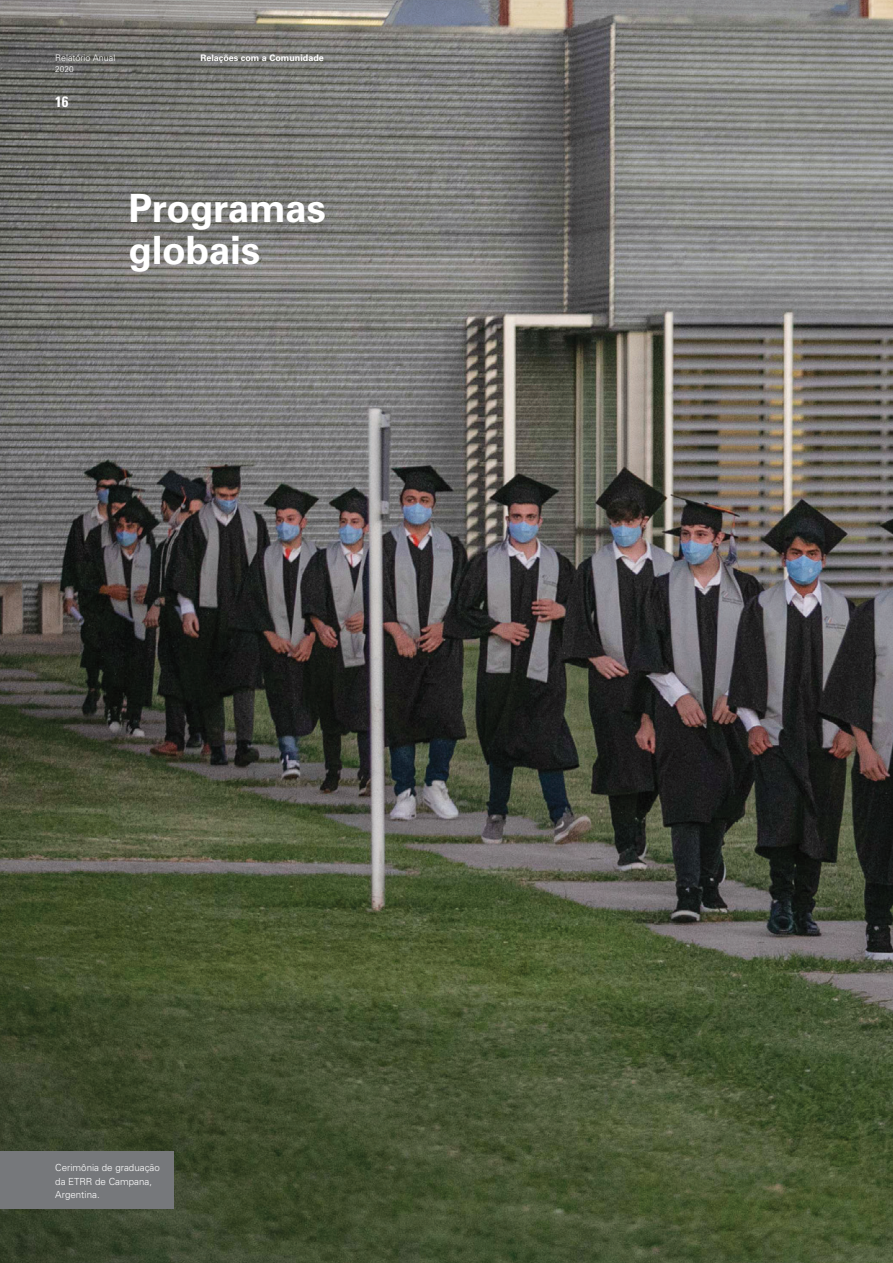
<style>
.page{position:relative;width:893px;height:1263px;background:#fff}
.page>*{position:absolute;margin:0;border:0;box-sizing:border-box;transform-origin:0 0}
.txt___texto_general{font:700 39px "Univers LT Std";letter-spacing:-.01em;color:#fff}
.t1{font:700 condensed 15px "Univers LT Std";color:#fff}
.txt___texto_general-2{font:300 9.75px/13.5px "Univers LT Std";color:#fff}
.t2{font:700 9px "Univers LT Std";color:#fff}
.t3{font:300 9px "Univers LT Std";color:#fff}
.t4{font:300 8.25px "Univers LT Std";color:#fff}
</style>
<div class="page">
<img style="left:0;top:0;width:893px;height:1263px">
<div style="left:0;top:1151px;width:174px;height:58px;background:#76787b"></div>
<p class="t3" style="left:55px;top:53px;width:62px">Relatório Anual</p>
<p class="t4" style="left:55px;top:64px;width:20px">2020</p>
<p class="t1" style="left:55px;top:92px;width:15px">16</p>
<p class="t2" style="left:200px;top:53px;width:125px">Relações com a Comunidade</p>
<p class="txt___texto_general" style="left:128px;top:185px;width:199px">Programas</p>
<p class="txt___texto_general" style="left:128px;top:227px;width:133px">globais</p>
<p class="txt___texto_general-2" style="left:55px;top:1161px;width:106px">Cerimônia de graduação da ETRR de Campana,<br>Argentina.</p>
</div>
